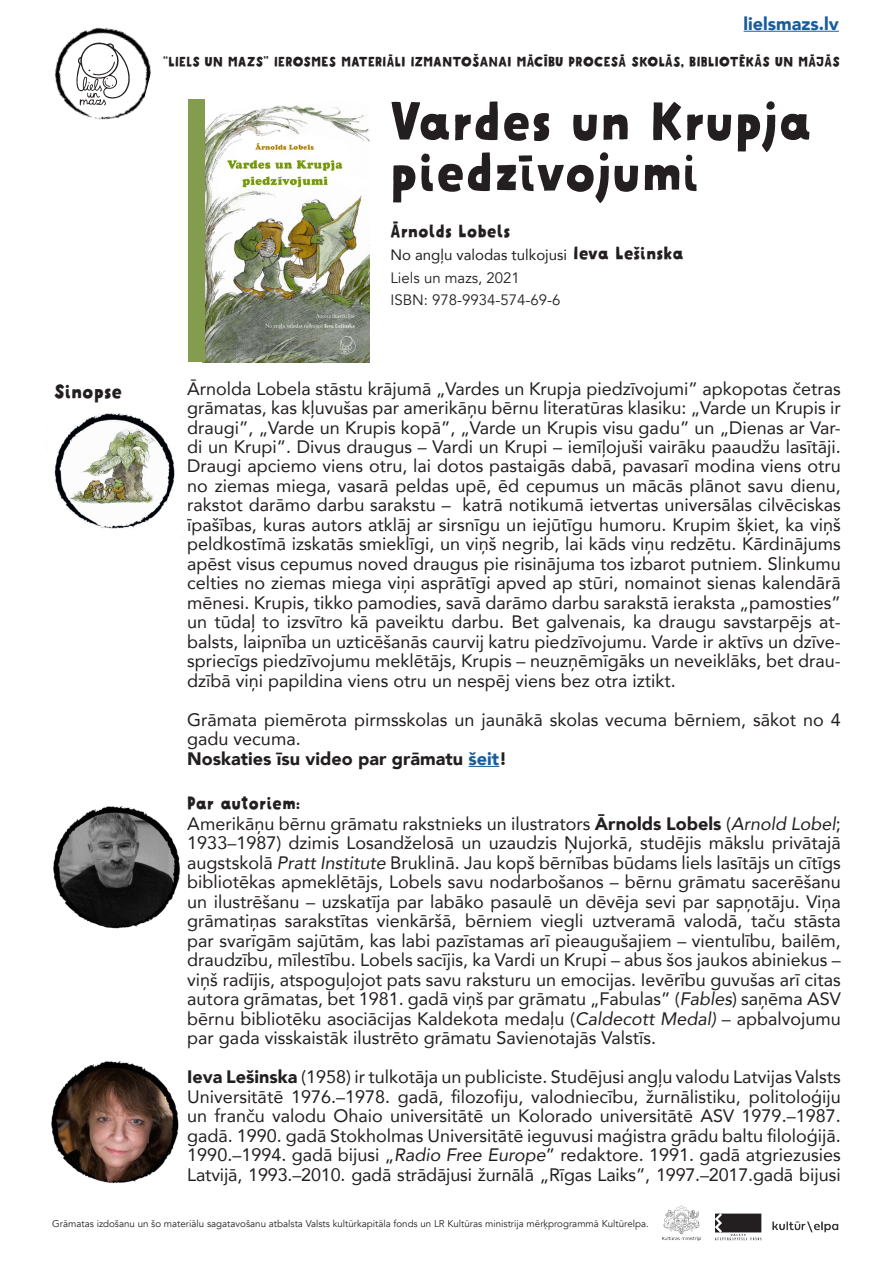
<style>
.page{position:relative;width:893px;height:1263px;background:#fff}
.page>*{position:absolute;margin:0;border:0;box-sizing:border-box;transform-origin:0 0}
.t1{font:54px/51px "Mrs Lollipop";color:#231f20}
.t2{font:51.9px "Mrs Lollipop";color:#231f20}
.t3{font:19.5px "Mrs Lollipop";color:#231f20}
.t4{font:18px/19.5px "Avenir";color:#231f20;text-align:justify}
.t5{font:18px "Mrs Lollipop";color:#231f20}
.t6{font:900 18px "Avenir";color:#175d9e}
.t7{font:15px/22.5px "Avenir";color:#231f20}
.t8{font:13.65px "Mrs Lollipop";color:#231f20}
.t9{font:9.75px "Avenir";color:#231f20}
.s1{font-style:inherit}
.s2{font-family:"Mrs Lollipop";font-size:18px}
.s3{font-weight:900}
.s4{font-weight:900;color:#175d9e}
.s5{font-style:italic}
</style>
<div class="page">
<hr style="left:744px;top:31px;width:95px;height:1px;background:#175d9e">
<img style="left:772px;top:1221px;width:67px;height:12px">
<img style="left:663px;top:1205px;width:38px;height:35px">
<svg style="left:715px;top:1213px;width:46px;height:27px"></svg>
<hr style="left:469px;top:766px;width:30px;height:1px;background:#175d9e">
<img style="left:205px;top:105px;width:165px;height:257px">
<img style="left:54px;top:27px;width:97px;height:93px">
<svg style="left:76px;top:43px;width:54px;height:62px"></svg>
<div style="left:188px;top:99px;width:17px;height:263px;background:#849c4e"></div>
<img style="left:51px;top:1061px;width:128px;height:123px">
<img style="left:53px;top:806px;width:127px;height:123px">
<img style="left:54px;top:413px;width:121px;height:116px">
<p class="t6" style="left:744px;top:8px;width:97px">lielsmazs.lv</p>
<p class="t8" style="left:163px;top:53px;width:679px">“LIELS UN MAZS” IEROSMES MATERIĀLI IZMANTOŠANAI MĀCĪBU PROCESĀ SKOLĀS, BIBLIOTĒKĀS UN MĀJĀS</p>
<p class="t3" style="left:54px;top:379px;width:70px">Sinopse</p>
<h1 class="t1" style="left:390px;top:97px;width:424px">Vardes un Krupja piedzīvojumi</h1>
<p class="t5" style="left:390px;top:219px;width:122px">Ārnolds Lobels</p>
<p class="t7" style="left:390px;top:244px;width:295px"><span class="s1">No angļu valodas tulkojusi</span> <span class="s2">Ieva Lešinska<br></span>Liels un mazs, 2021<br>ISBN: 978-9934-574-69-6</p>
<h2 class="t2" style="left:395px;top:103px;width:437px">Mazie nakts stāsti</h2>
<p class="t4" style="left:187px;top:378px;width:655px">Ārnolda Lobela stāstu krājumā „Vardes un Krupja piedzīvojumi” apkopotas četras grāmatas, kas kļuvušas par amerikāņu bērnu literatūras klasiku: „Varde un Krupis ir draugi”, „Varde un Krupis kopā”, „Varde un Krupis visu gadu” un „Dienas ar Var&shy;di un Krupi”. Divus draugus – Vardi un Krupi – iemīļojuši vairāku paaudžu lasītāji.<br>Draugi apciemo viens otru, lai dotos pastaigās dabā, pavasarī modina viens otru no ziemas miega, vasarā peldas upē, ēd cepumus un mācās plānot savu dienu, rakstot darāmo darbu sarakstu – katrā notikumā ietvertas universālas cilvēciskas īpašības, kuras autors atklāj ar sirsnīgu un iejūtīgu humoru. Krupim šķiet, ka viņš peldkostīmā izskatās smieklīgi, un viņš negrib, lai kāds viņu redzētu. Kārdinājums apēst visus cepumus noved draugus pie risinājuma tos izbarot putniem. Slinkumu celties no ziemas miega viņi asprātīgi apved ap stūri, nomainot sienas kalendārā mēnesi. Krupis, tikko pamodies, savā darāmo darbu sarakstā ieraksta „pamosties” un tūdaļ to izsvītro kā paveiktu darbu. Bet galvenais, ka draugu savstarpējs at&shy;balsts, laipnība un uzticēšanās caurvij katru piedzīvojumu. Varde ir aktīvs un dzīve&shy;spriecīgs piedzīvojumu meklētājs, Krupis – neuzņēmīgāks un neveiklāks, bet drau&shy;dzībā viņi papildina viens otru un nespēj viens bez otra iztikt.</p>
<p class="t4" style="left:187px;top:709px;width:655px;text-align:left">Grāmata piemērota pirmsskolas un jaunākā skolas vecuma bērniem, sākot no 4 gadu vecuma.<br><span class="s3">Noskaties īsu video par grāmatu</span> <span class="s4">šeit</span><span class="s3">!</span></p>
<p class="t5" style="left:187px;top:792px;width:115px">Par autoriem:</p>
<p class="t4" style="left:187px;top:813px;width:655px">Amerikāņu bērnu grāmatu rakstnieks un ilustrators <span class="s3">Ārnolds Lobels</span> (<span class="s5">Arnold Lobel</span>; 1933–1987) dzimis Losandželosā un uzaudzis Ņujorkā, studējis mākslu privātajā augstskolā <span class="s5">Pratt Institute</span> Bruklinā. Jau kopš bērnības būdams liels lasītājs un cītīgs bibliotēkas apmeklētājs, Lobels savu nodarbošanos – bērnu grāmatu sacerēšanu un ilustrēšanu – uzskatīja par labāko pasaulē un dēvēja sevi par sapņotāju. Viņa grāmatiņas sarakstītas vienkāršā, bērniem viegli uztveramā valodā, taču stāsta par svarīgām sajūtām, kas labi pazīstamas arī pieaugušajiem – vientulību, bailēm, draudzību, mīlestību. Lobels sacījis, ka Vardi un Krupi – abus šos jaukos abiniekus – viņš radījis, atspoguļojot pats savu raksturu un emocijas. Ievērību guvušas arī citas autora grāmatas, bet 1981. gadā viņš par grāmatu „Fabulas” (<span class="s5">Fables</span>) saņēma ASV bērnu bibliotēku asociācijas Kaldekota medaļu (<span class="s5">Caldecott Medal)</span> – apbalvojumu par gada visskaistāk ilustrēto grāmatu Savienotajās Valstīs.</p>
<p class="t4" style="left:187px;top:1066px;width:655px"><span class="s3">Ieva Lešinska</span> (1958) ir tulkotāja un publiciste. Studējusi angļu valodu Latvijas Valsts Universitātē 1976.–1978. gadā, filozofiju, valodniecību, žurnālistiku, politoloģiju un franču valodu Ohaio universitātē un Kolorado universitātē ASV 1979.–1987. gadā. 1990. gadā Stokholmas Universitātē ieguvusi maģistra grādu baltu filoloģijā.<br>1990.–1994. gadā bijusi „<span class="s5">Radio Free Europe</span>” redaktore. 1991. gadā atgriezusies Latvijā, 1993.–2010. gadā strādājusi žurnālā „Rīgas Laiks”, 1997.–2017.gadā bijusi</p>
<p class="t9" style="left:52px;top:1218px;width:598px">Grāmatas izdošanu un šo materiālu sagatavošanu atbalsta Valsts kultūrkapitāla fonds un LR Kultūras ministrija mērķprogrammā Kultūrelpa.</p>
</div>
